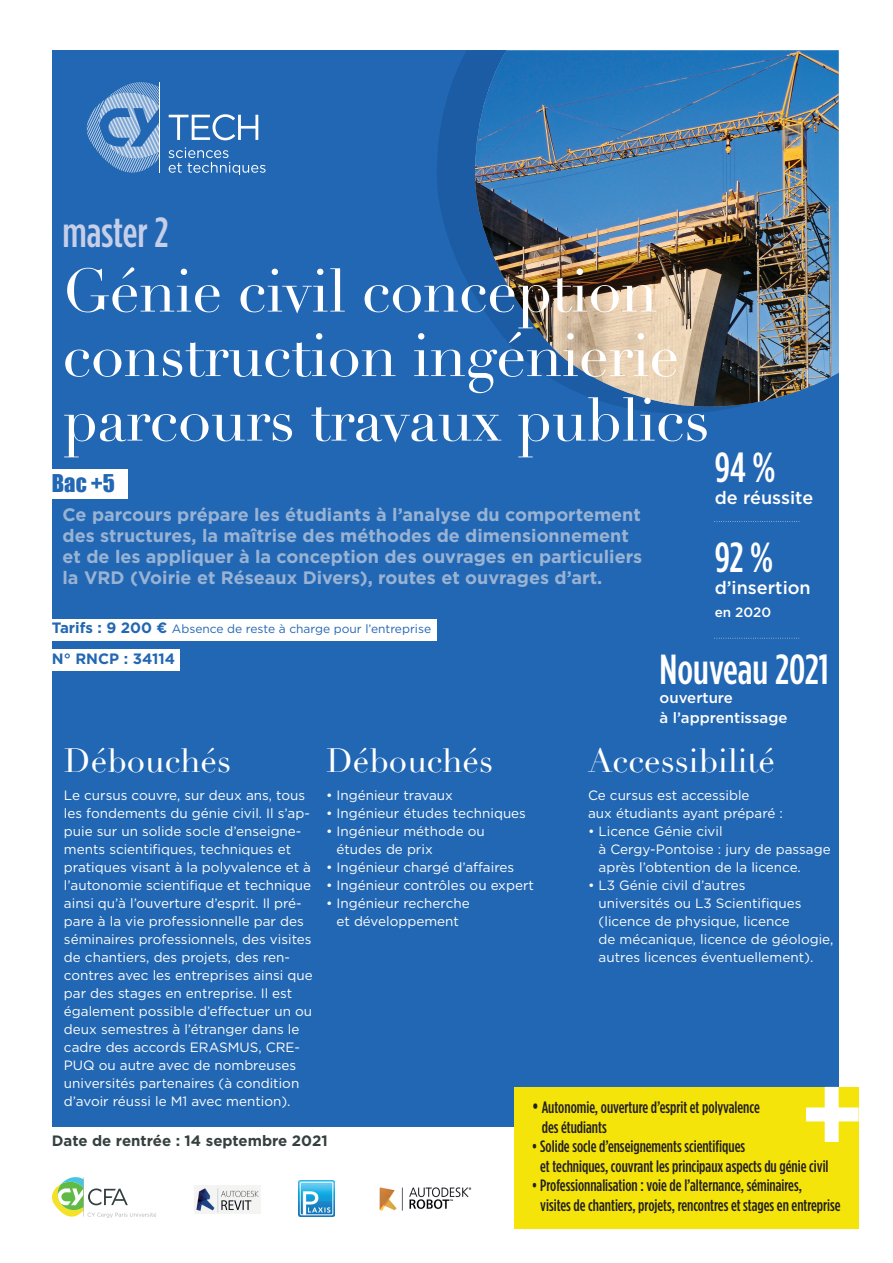
<style>
.page{position:relative;width:893px;height:1263px;background:#fff}
.page>*{position:absolute;margin:0;border:0;box-sizing:border-box;transform-origin:0 0}
.t1{font:60px/64.5px "Didot";letter-spacing:-.01em;color:#fff}
.t2{font:500 42px "Gotham Condensed";color:#fff}
.t3{font:500 42px "Gotham Condensed";color:#c6cfe9}
.t4{font:33px "Didot";color:#fff}
.t5{font:22.5px "Impact";color:#2267b3}
.t6{font:700 18px/21px "Gotham";color:#99b3d4}
.t7{font:500 18px "Gotham";color:#fff}
.t8{font:500 16.5px/19.5px "Gotham Condensed";color:#231f20}
.t9{font:700 15px "Gotham";color:#35403f}
.t10{font:500 15px/19.5px "Gotham";color:#fff}
.t11{font:700 15px "Gotham";color:#2267b3}
.t12{font:13.5px/18px "Gotham";color:#fff}
.t13{font:500 13.5px "Gotham";color:#fff}
.t14{font:12px "Gotham";color:#2267b3}
.s1{font-weight:700;font-size:15px}
.s2{font-size:19.5px}
</style>
<div class="page">
<div style="left:52px;top:50px;width:787px;height:1077px;background:#2267b3"></div>
<svg style="left:437px;top:51px;width:297px;height:362px"></svg>
<img style="left:474px;top:50px;width:365px;height:357px">
<svg style="left:714px;top:521px;width:85px;height:1px"></svg>
<svg style="left:714px;top:638px;width:85px;height:1px"></svg>
<div style="left:514px;top:1087px;width:345px;height:141px;background:#f4e40a"></div>
<div style="left:51px;top:469px;width:76px;height:30px;background:#fff"></div>
<div style="left:0;top:619px;width:437px;height:21px;background:#fff"></div>
<svg style="left:806px;top:1087px;width:53px;height:55px"></svg>
<div style="left:0;top:649px;width:179px;height:21px;background:#fff"></div>
<svg style="left:87px;top:82px;width:72px;height:91px"></svg>
<hr style="left:159px;top:82px;width:1px;height:91px;background:#fff">
<svg style="left:169px;top:114px;width:89px;height:26px"></svg>
<svg style="left:168px;top:147px;width:98px;height:28px"></svg>
<svg style="left:51px;top:1177px;width:105px;height:40px"></svg>
<img style="left:299px;top:1181px;width:36px;height:36px">
<img style="left:195px;top:1185px;width:65px;height:28px">
<img style="left:379px;top:1187px;width:92px;height:23px">
<h2 class="t3" style="left:63px;top:207px;width:107px">master 2</h2>
<h1 class="t1" style="left:63px;top:260px;width:649px">Génie civil conception construction ingénierie parcours travaux publics</h1>
<h3 class="t5" style="left:52px;top:466px;width:64px">Bac +5</h3>
<p class="t6" style="left:63px;top:504px;width:581px">Ce parcours prépare les étudiants à l’analyse du comportement des structures, la maîtrise des méthodes de dimensionnement et de les appliquer à la conception des ouvrages en particuliers la VRD (Voirie et Réseaux Divers), routes et ouvrages d’art.</p>
<p class="t14" style="left:52px;top:622px;width:381px"><span class="s1">Tarifs : 9 200 €</span> Absence de reste à charge pour l’entreprise</p>
<p class="t11" style="left:52px;top:650px;width:125px">N° RNCP : 34114</p>
<h2 class="t2" style="left:715px;top:441px;width:62px">94 %</h2>
<h3 class="t7" style="left:715px;top:486px;width:100px">de réussite</h3>
<h2 class="t2" style="left:715px;top:531px;width:60px">92 %</h2>
<h3 class="t7" style="left:715px;top:576px;width:98px">d’insertion</h3>
<p class="t13" style="left:715px;top:603px;width:58px">en 2020</p>
<h2 class="t2" style="left:660px;top:643px;width:171px">Nouveau 2021</h2>
<p class="t10" style="left:660px;top:688px;width:129px">ouverture<br>à l’apprentissage</p>
<h3 class="t4" style="left:588px;top:741px;width:188px">Accessibilité</h3>
<p class="t12" style="left:588px;top:786px;width:196px">Ce cursus est accessible<br>aux étudiants ayant préparé :</p>
<p class="t12" style="left:599px;top:822px;width:234px;text-indent:-11px">• Licence Génie civil<br>à Cergy-Pontoise : jury de passage après l’obtention de la licence.</p>
<p class="t12" style="left:599px;top:876px;width:236px;text-indent:-11px">• L3 Génie civil d’autres<br>universités ou L3 Scientifiques (licence de physique, licence<br>de mécanique, licence de géologie, autres licences éventuellement).</p>
<h3 class="t4" style="left:64px;top:741px;width:169px">Débouchés</h3>
<p class="t12" style="left:64px;top:786px;width:250px">Le cursus couvre, sur deux ans, tous les fondements du génie civil. Il s’ap&shy;puie sur un solide socle d’enseigne&shy;ments scientifiques, techniques et pratiques visant à la polyvalence et à l’autonomie scientifique et technique ainsi qu’à l’ouverture d’esprit. Il pré&shy;pare à la vie professionnelle par des séminaires professionnels, des visites de chantiers, des projets, des ren&shy;contres avec les entreprises ainsi que par des stages en entreprise. Il est également possible d’effectuer un ou deux semestres à l’étranger dans le cadre des accords ERASMUS, CRE-PUQ ou autre avec de nombreuses universités partenaires (à condition d’avoir réussi le M1 avec mention).</p>
<h3 class="t4" style="left:326px;top:741px;width:169px">Débouchés</h3>
<p class="t12" style="left:326px;top:786px;width:128px">• Ingénieur travaux</p>
<p class="t12" style="left:326px;top:804px;width:202px">• Ingénieur études techniques</p>
<p class="t12" style="left:336px;top:822px;width:150px;text-indent:-11px">• Ingénieur méthode ou études de prix</p>
<p class="t12" style="left:326px;top:858px;width:190px">• Ingénieur chargé d’affaires</p>
<p class="t12" style="left:326px;top:876px;width:209px">• Ingénieur contrôles ou expert</p>
<p class="t12" style="left:326px;top:894px;width:145px;text-align:center">• Ingénieur recherche et développement</p>
<p class="t8" style="left:542px;top:1097px;width:220px;text-indent:-10px"><span class="s2">•</span> Autonomie, ouverture d’esprit et polyvalence des étudiants</p>
<p class="t8" style="left:540px;top:1136px;width:290px;text-indent:-8px">• Solide socle d’enseignements scientifiques<br>et techniques, couvrant les principaux aspects du génie civil</p>
<p class="t8" style="left:540px;top:1175px;width:302px;text-indent:-8px">• Professionnalisation : voie de l’alternance, séminaires,<br>visites de chantiers, projets, rencontres et stages en entreprise</p>
<p class="t9" style="left:52px;top:1131px;width:277px">Date de rentrée : 14 septembre 2021</p>
</div>
